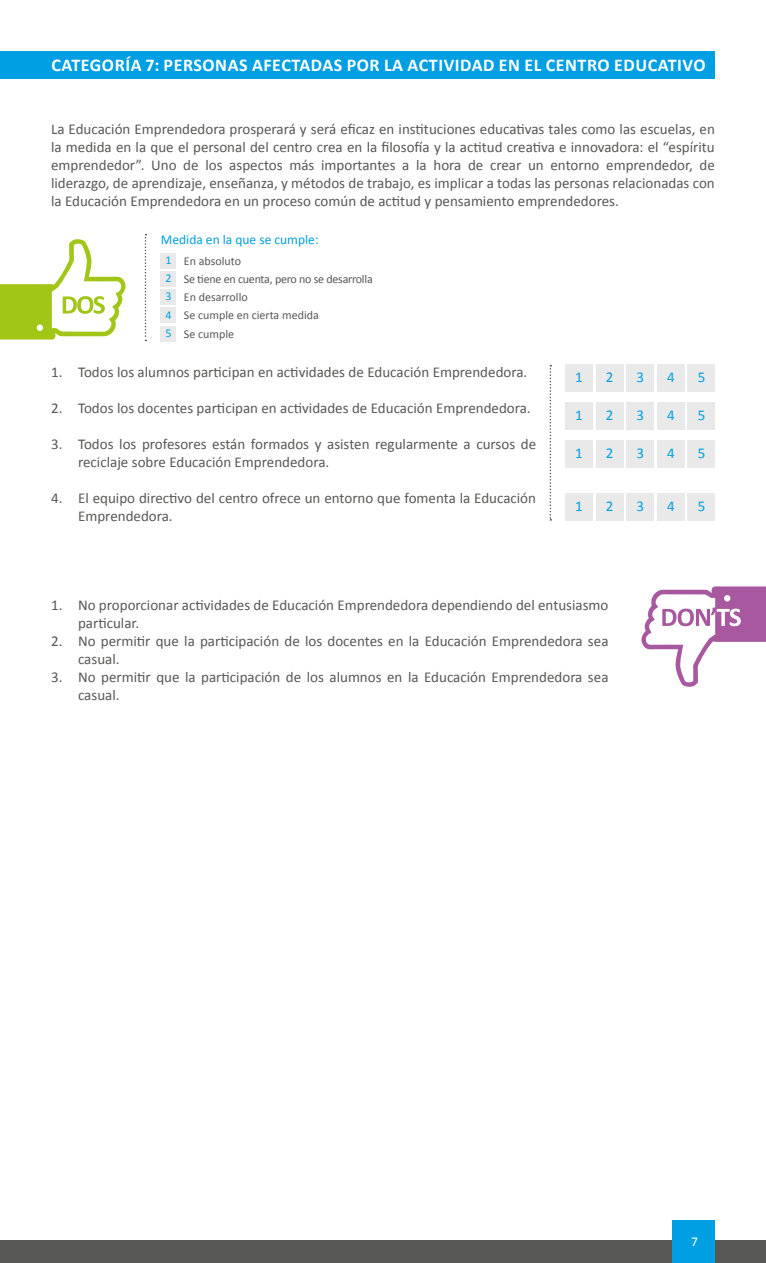
<style>
.page{position:relative;width:766px;height:1263px;background:#fff}
.page>*{position:absolute;margin:0;border:0;box-sizing:border-box;transform-origin:0 0}
.t1{font:700 18px "Calibri";letter-spacing:.03em;color:#fff}
.t2{font:15px/18px "Calibri";color:#575756}
.t3{font:15px "Calibri";color:#009fe3}
.t4{font:13.5px "Calibri";color:#009fe3}
.t5{font:13.5px "Calibri";color:#fff}
.t6{font:12px/18px "Calibri";letter-spacing:-.02em;color:#575756}
.t7{font:12px/18.5px "Calibri";color:#575756}
.t8{font:12px "Calibri";color:#009fe3}
.s1{color:#009fe3}
</style>
<div class="page">
<div style="left:0;top:1240px;width:765px;height:23px;background:#575756"></div>
<div style="left:672px;top:1220px;width:42px;height:43px;background:#009fe3"></div>
<div style="left:0;top:51px;width:714px;height:27px;background:#009fe3"></div>
<svg style="left:0;top:239px;width:126px;height:101px"></svg>
<svg style="left:641px;top:586px;width:124px;height:101px"></svg>
<div style="left:687px;top:365px;width:27px;height:27px;background:#e9e9e9"></div>
<div style="left:657px;top:365px;width:27px;height:27px;background:#e9e9e9"></div>
<div style="left:626px;top:365px;width:27px;height:27px;background:#e9e9e9"></div>
<div style="left:596px;top:365px;width:27px;height:27px;background:#e9e9e9"></div>
<div style="left:565px;top:365px;width:28px;height:27px;background:#e9e9e9"></div>
<div style="left:687px;top:402px;width:27px;height:27px;background:#e9e9e9"></div>
<div style="left:657px;top:402px;width:27px;height:27px;background:#e9e9e9"></div>
<div style="left:626px;top:402px;width:27px;height:27px;background:#e9e9e9"></div>
<div style="left:596px;top:402px;width:27px;height:27px;background:#e9e9e9"></div>
<div style="left:565px;top:402px;width:28px;height:27px;background:#e9e9e9"></div>
<div style="left:687px;top:441px;width:27px;height:27px;background:#e9e9e9"></div>
<div style="left:657px;top:441px;width:27px;height:27px;background:#e9e9e9"></div>
<div style="left:626px;top:441px;width:27px;height:27px;background:#e9e9e9"></div>
<div style="left:596px;top:441px;width:27px;height:27px;background:#e9e9e9"></div>
<div style="left:565px;top:441px;width:28px;height:27px;background:#e9e9e9"></div>
<div style="left:687px;top:493px;width:27px;height:28px;background:#e9e9e9"></div>
<div style="left:657px;top:493px;width:27px;height:28px;background:#e9e9e9"></div>
<div style="left:626px;top:493px;width:27px;height:28px;background:#e9e9e9"></div>
<div style="left:596px;top:493px;width:27px;height:28px;background:#e9e9e9"></div>
<div style="left:565px;top:493px;width:28px;height:28px;background:#e9e9e9"></div>
<svg style="left:549px;top:365px;width:2px;height:156px"></svg>
<div style="left:161px;top:253px;width:15px;height:15px;background:#e9e9e9"></div>
<div style="left:161px;top:271px;width:15px;height:15px;background:#e9e9e9"></div>
<div style="left:161px;top:289px;width:15px;height:15px;background:#e9e9e9"></div>
<div style="left:161px;top:308px;width:15px;height:15px;background:#e9e9e9"></div>
<div style="left:161px;top:326px;width:15px;height:15px;background:#e9e9e9"></div>
<svg style="left:145px;top:234px;width:1px;height:107px"></svg>
<p class="t1" style="left:51px;top:53px;width:655px">CATEGORÍA 7: PERSONAS AFECTADAS POR LA ACTIVIDAD EN EL CENTRO EDUCATIVO</p>
<p class="t2" style="left:51px;top:120px;width:665px;text-align:justify">La Educación Emprendedora prosperará y será eficaz en instituciones educativas tales como las escuelas, en la medida en la que el personal del centro crea en la filosofía y la actitud creativa e innovadora: el “espíritu emprendedor”. Uno de los aspectos más importantes a la hora de crear un entorno emprendedor, de liderazgo, de aprendizaje, enseñanza, y métodos de trabajo, es implicar a todas las personas relacionadas con la Educación Emprendedora en un proceso común de actitud y pensamiento emprendedores.</p>
<p class="t4" style="left:161px;top:231px;width:159px">Medida en la que se cumple:</p>
<p class="t6" style="left:165px;top:252px;width:209px;text-indent:18px">En absoluto<br><span class="s1">2</span> Se tiene en cuenta, pero no se desarrolla</p>
<p class="t8" style="left:165px;top:253px;width:8px">1</p>
<p class="t7" style="left:165px;top:288px;width:155px"><span class="s1">3</span> En desarrollo<br><span class="s1">4</span> Se cumple en cierta medida<br><span class="s1">5</span> Se cumple</p>
<p class="t2" style="left:51px;top:363px;width:477px">1. Todos los alumnos participan en actividades de Educación Emprendedora.</p>
<p class="t2" style="left:51px;top:399px;width:481px">2. Todos los docentes participan en actividades de Educación Emprendedora.</p>
<p class="t2" style="left:78px;top:435px;width:459px;text-indent:-27px">3. Todos los profesores están formados y asisten regularmente a cursos de reciclaje sobre Educación Emprendedora.</p>
<p class="t2" style="left:78px;top:489px;width:459px;text-indent:-27px">4. El equipo directivo del centro ofrece un entorno que fomenta la Educación<br>Emprendedora.</p>
<p class="t3" style="left:575px;top:368px;width:9px">1</p>
<p class="t3" style="left:605px;top:368px;width:9px">2</p>
<p class="t3" style="left:636px;top:368px;width:9px">3</p>
<p class="t3" style="left:667px;top:368px;width:9px">4</p>
<p class="t3" style="left:697px;top:368px;width:9px">5</p>
<p class="t3" style="left:575px;top:405px;width:9px">1</p>
<p class="t3" style="left:605px;top:405px;width:9px">2</p>
<p class="t3" style="left:636px;top:405px;width:9px">3</p>
<p class="t3" style="left:667px;top:405px;width:9px">4</p>
<p class="t3" style="left:697px;top:405px;width:9px">5</p>
<p class="t3" style="left:575px;top:444px;width:9px">1</p>
<p class="t3" style="left:605px;top:444px;width:9px">2</p>
<p class="t3" style="left:636px;top:444px;width:9px">3</p>
<p class="t3" style="left:667px;top:444px;width:9px">4</p>
<p class="t3" style="left:697px;top:444px;width:9px">5</p>
<p class="t3" style="left:575px;top:496px;width:9px">1</p>
<p class="t3" style="left:605px;top:496px;width:9px">2</p>
<p class="t3" style="left:636px;top:496px;width:9px">3</p>
<p class="t3" style="left:667px;top:496px;width:9px">4</p>
<p class="t3" style="left:697px;top:496px;width:9px">5</p>
<p class="t2" style="left:78px;top:596px;width:531px;text-indent:-27px">1. No proporcionar actividades de Educación Emprendedora dependiendo del entusiasmo particular.</p>
<p class="t2" style="left:78px;top:632px;width:531px;text-indent:-27px">2. No permitir que la participación de los docentes en la Educación Emprendedora sea casual.</p>
<p class="t2" style="left:78px;top:668px;width:531px;text-indent:-27px">3. No permitir que la participación de los alumnos en la Educación Emprendedora sea casual.</p>
<p class="t5" style="left:691px;top:1233px;width:8px">7</p>
</div>
